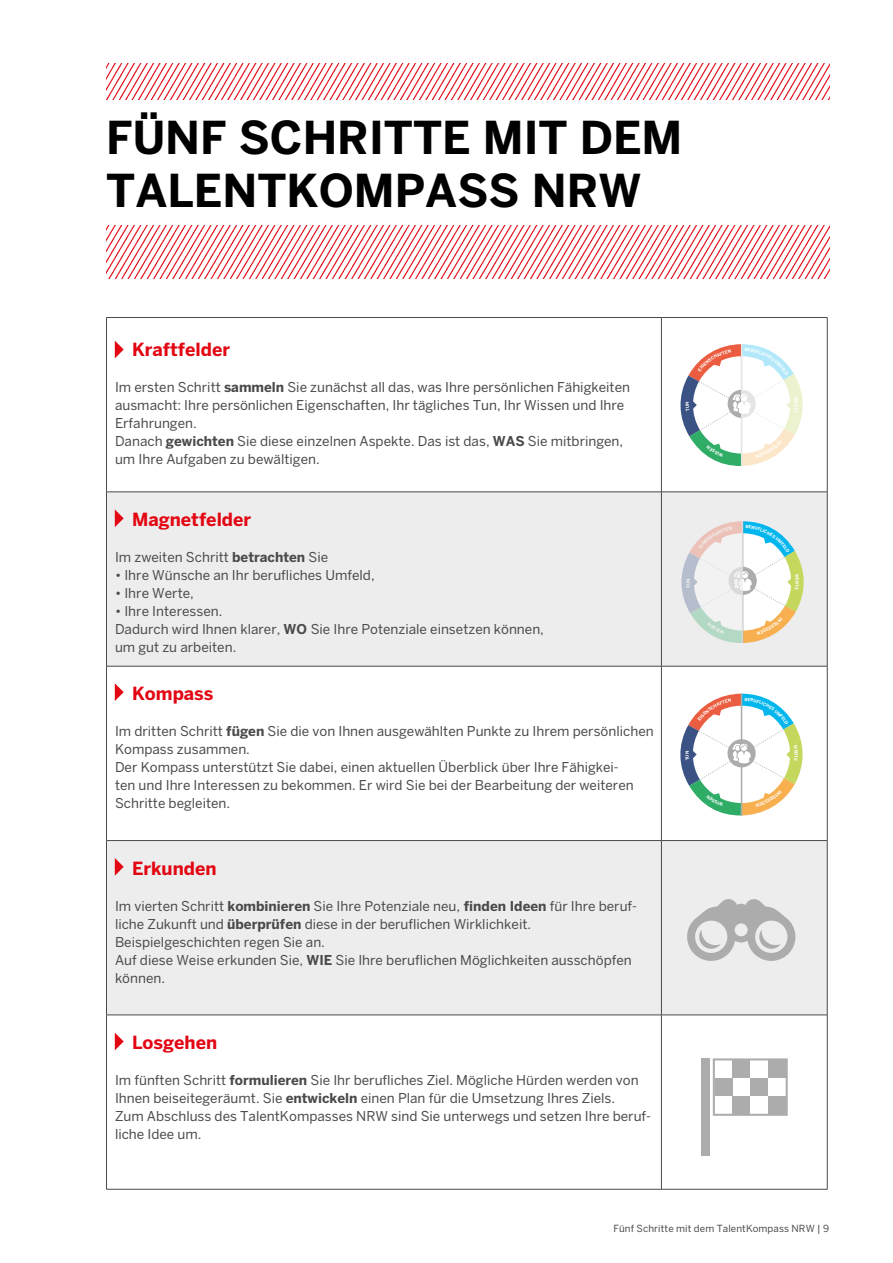
<style>
.page{position:relative;width:893px;height:1263px;background:#fff}
.page>*{position:absolute;margin:0;border:0;box-sizing:border-box;transform-origin:0 0}
.t1{font:700 45px/52.5px "Benton Sans";color:#000}
.t2{font:700 18px "Benton Sans";color:#e30613}
.t3{font:13.5px/18px "Benton Sans";color:#4a4a49}
.t4{font:9.75px "Benton Sans";letter-spacing:.01em;color:#4a4a49}
.t5{font:700 4.35px "Benton Sans";color:#fff}
.s1{font-weight:700}
</style>
<div class="page">
<svg style="left:115px;top:341px;width:9px;height:17px"></svg>
<svg style="left:107px;top:493px;width:720px;height:522px;fill:#ededed"></svg>
<hr style="left:106px;top:317px;width:555px;height:1px;background:#4a4a49">
<hr style="left:106px;top:318px;width:1px;height:174px;background:#4a4a49">
<hr style="left:661px;top:317px;width:166px;height:1px;background:#4a4a49">
<hr style="left:661px;top:318px;width:1px;height:174px;background:#4a4a49">
<hr style="left:827px;top:318px;width:1px;height:174px;background:#4a4a49">
<hr style="left:106px;top:492px;width:555px;height:1px;background:#4a4a49">
<hr style="left:106px;top:492px;width:1px;height:174px;background:#4a4a49">
<hr style="left:661px;top:492px;width:166px;height:1px;background:#4a4a49">
<hr style="left:661px;top:492px;width:1px;height:174px;background:#4a4a49">
<hr style="left:827px;top:492px;width:1px;height:174px;background:#4a4a49">
<hr style="left:106px;top:666px;width:555px;height:1px;background:#4a4a49">
<hr style="left:106px;top:666px;width:1px;height:174px;background:#4a4a49">
<hr style="left:661px;top:666px;width:166px;height:1px;background:#4a4a49">
<hr style="left:661px;top:666px;width:1px;height:174px;background:#4a4a49">
<hr style="left:827px;top:666px;width:1px;height:174px;background:#4a4a49">
<hr style="left:106px;top:840px;width:555px;height:1px;background:#4a4a49">
<hr style="left:106px;top:841px;width:1px;height:174px;background:#4a4a49">
<hr style="left:661px;top:840px;width:166px;height:1px;background:#4a4a49">
<hr style="left:661px;top:841px;width:1px;height:174px;background:#4a4a49">
<hr style="left:827px;top:841px;width:1px;height:174px;background:#4a4a49">
<hr style="left:106px;top:1015px;width:555px;height:1px;background:#4a4a49">
<hr style="left:106px;top:1015px;width:1px;height:174px;background:#4a4a49">
<hr style="left:661px;top:1015px;width:166px;height:1px;background:#4a4a49">
<hr style="left:661px;top:1015px;width:1px;height:174px;background:#4a4a49">
<hr style="left:827px;top:1015px;width:1px;height:174px;background:#4a4a49">
<hr style="left:106px;top:1189px;width:555px;height:1px;background:#4a4a49">
<hr style="left:661px;top:1189px;width:166px;height:1px;background:#4a4a49">
<svg style="left:115px;top:509px;width:9px;height:18px"></svg>
<svg style="left:115px;top:683px;width:9px;height:18px"></svg>
<svg style="left:115px;top:858px;width:9px;height:18px"></svg>
<svg style="left:115px;top:1033px;width:9px;height:17px"></svg>
<svg style="left:687px;top:899px;width:108px;height:62px"></svg>
<div style="left:672px;top:515px;width:71px;height:133px;background:#ededed"></div>
<div style="left:702px;top:1058px;width:8px;height:97px;background:#acacac"></div>
<div style="left:713px;top:1058px;width:75px;height:58px;border:2px solid #acacac"></div>
<div style="left:732px;top:1060px;width:18px;height:18px;background:#acacac"></div>
<div style="left:732px;top:1096px;width:18px;height:18px;background:#acacac"></div>
<div style="left:768px;top:1060px;width:18px;height:18px;background:#acacac"></div>
<div style="left:768px;top:1096px;width:18px;height:18px;background:#acacac"></div>
<div style="left:750px;top:1078px;width:18px;height:18px;background:#acacac"></div>
<div style="left:715px;top:1078px;width:17px;height:18px;background:#acacac"></div>
<img style="left:106px;top:64px;width:723px;height:36px">
<img style="left:106px;top:226px;width:723px;height:52px">
<svg style="left:680px;top:344px;width:123px;height:122px"></svg>
<svg style="left:677px;top:694px;width:129px;height:122px"></svg>
<svg style="left:681px;top:521px;width:126px;height:122px"></svg>
<h1 class="t1" style="left:106px;top:111px;width:578px">Fünf Schritte mit dem<br>TalentKompass NRW</h1>
<h2 class="t2" style="left:132px;top:338px;width:100px">Kraftfelder</h2>
<p class="t3" style="left:115px;top:378px;width:517px">Im ersten Schritt <span class="s1">sammeln</span> Sie zunächst all das, was Ihre persönlichen Fähigkeiten ausmacht: Ihre persönlichen Eigenschaften, Ihr tägliches Tun, Ihr Wissen und Ihre Erfahrungen.<br>Danach <span class="s1">gewichten</span> Sie diese einzelnen Aspekte. Das ist das, <span class="s1">WAS</span> Sie mitbringen, um Ihre Aufgaben zu bewältigen.</p>
<h2 class="t2" style="left:132px;top:509px;width:121px">Magnetfelder</h2>
<p class="t3" style="left:115px;top:548px;width:215px">Im zweiten Schritt <span class="s1">betrachten</span> Sie</p>
<p class="t3" style="left:115px;top:566px;width:261px">• Ihre Wünsche an Ihr berufliches Umfeld,</p>
<p class="t3" style="left:115px;top:584px;width:80px">• Ihre Werte,</p>
<p class="t3" style="left:115px;top:602px;width:430px">• Ihre Interessen.<br>Dadurch wird Ihnen klarer, <span class="s1">WO</span> Sie Ihre Potenziale einsetzen können, um gut zu arbeiten.</p>
<h2 class="t2" style="left:132px;top:683px;width:83px">Kompass</h2>
<p class="t3" style="left:115px;top:722px;width:540px">Im dritten Schritt <span class="s1">fügen</span> Sie die von Ihnen ausgewählten Punkte zu Ihrem persönlichen Kompass zusammen.<br>Der Kompass unterstützt Sie dabei, einen aktuellen Überblick über Ihre Fähigkei-<br>ten und Ihre Interessen zu bekommen. Er wird Sie bei der Bearbeitung der weiteren Schritte begleiten.</p>
<h2 class="t2" style="left:132px;top:857px;width:86px">Erkunden</h2>
<p class="t3" style="left:115px;top:896px;width:522px">Im vierten Schritt <span class="s1">kombinieren</span> Sie Ihre Potenziale neu, <span class="s1">finden Ideen</span> für Ihre beruf&shy;liche Zukunft und <span class="s1">überprüfen</span> diese in der beruflichen Wirklichkeit.<br>Beispielgeschichten regen Sie an.<br>Auf diese Weise erkunden Sie, <span class="s1">WIE</span> Sie Ihre beruflichen Möglichkeiten ausschöpfen können.</p>
<h2 class="t2" style="left:132px;top:1032px;width:87px">Losgehen</h2>
<p class="t3" style="left:115px;top:1071px;width:536px">Im fünften Schritt <span class="s1">formulieren</span> Sie Ihr berufliches Ziel. Mögliche Hürden werden von Ihnen beiseitegeräumt. Sie <span class="s1">entwickeln</span> einen Plan für die Umsetzung Ihres Ziels.<br>Zum Abschluss des TalentKompasses NRW sind Sie unterwegs und setzen Ihre beruf&shy;liche Idee um.</p>
<p class="t5" style="left:685px;top:405px;width:5px;rotate:-90deg">n</p>
<p class="t5" style="left:686px;top:582px;width:5px;rotate:-90deg">n</p>
<p class="t5" style="left:685px;top:754px;width:5px;rotate:-90deg">n</p>
<p class="t5" style="left:799px;top:752px;width:3px;rotate:90deg">r</p>
<p class="t4" style="left:613px;top:1222px;width:217px">Fünf Schritte mit dem TalentKompass NRW | 9</p>
</div>
